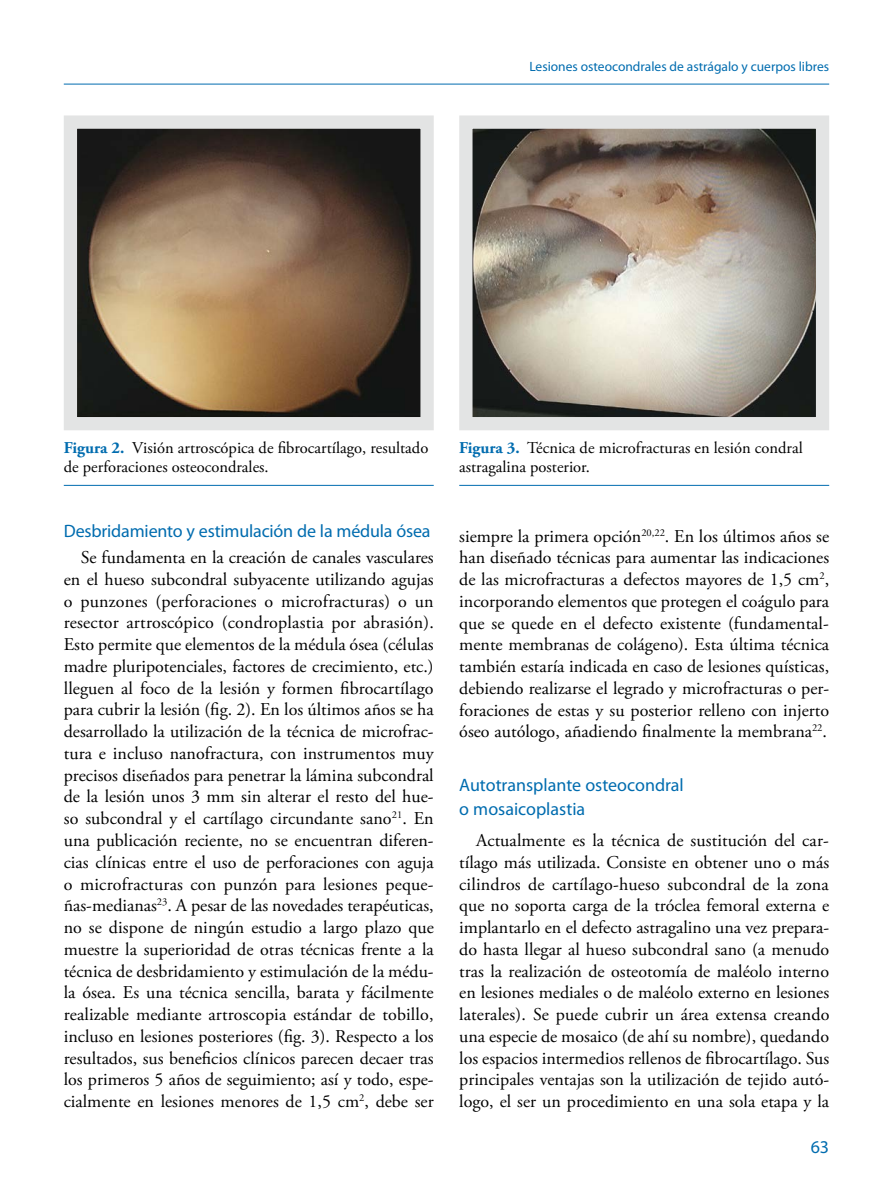
<style>
.page{position:relative;width:893px;height:1191px;background:#fff}
.page>*{position:absolute;margin:0;border:0;box-sizing:border-box;transform-origin:0 0}
.t1{font:18px/21.8px "Adobe Garamond Pro";color:#000;text-align:justify}
.t2{font:18px/24px "Myriad Pro";letter-spacing:-.005em;color:#006caf}
.t3{font:16.5px/19.5px "Adobe Garamond Pro";color:#000}
.t4{font:13.5px "Myriad Pro";color:#006caf}
.s1{font-weight:700;color:#006caf}
</style>
<div class="page">
<hr style="left:64px;top:84px;width:765px;height:1px;background:#006caf">
<img style="left:78px;top:129px;width:342px;height:287px">
<div style="left:64px;top:115px;width:370px;height:315px;border:13px solid #e3e4e4"></div>
<hr style="left:64px;top:485px;width:370px;height:1px;background:#006caf">
<img style="left:473px;top:129px;width:342px;height:287px">
<div style="left:459px;top:115px;width:370px;height:315px;border:13px solid #e3e4e4"></div>
<hr style="left:459px;top:485px;width:370px;height:1px;background:#006caf">
<p class="t4" style="left:529px;top:58px;width:301px">Lesiones osteocondrales de astrágalo y cuerpos libres</p>
<p class="t3" style="left:64px;top:438px;width:366px"><span class="s1">Figura 2.</span> Visión artroscópica de fibrocartílago, resultado de perforaciones osteocondrales.</p>
<p class="t3" style="left:459px;top:438px;width:345px"><span class="s1">Figura 3.</span> Técnica de microfracturas en lesión condral astragalina posterior.</p>
<p class="t2" style="left:64px;top:518px;width:368px">Desbridamiento y estimulación de la médula ósea</p>
<p class="t1" style="left:64px;top:547px;width:372px;text-indent:17px">Se fundamenta en la creación de canales vasculares en el hueso subcondral subyacente utilizando agujas o punzones (perforaciones o microfracturas) o un resector artroscópico (condroplastia por abrasión).<br>Esto permite que elementos de la médula ósea (células madre pluripotenciales, factores de crecimiento, etc.) lleguen al foco de la lesión y formen fibrocartílago para cubrir la lesión (fig. 2). En los últimos años se ha desarrollado la utilización de la técnica de microfrac&shy;tura e incluso nanofractura, con instrumentos muy precisos diseñados para penetrar la lámina subcondral de la lesión unos 3 mm sin alterar el resto del hue&shy;so subcondral y el cartílago circundante sano<sup>21</sup>. En una publicación reciente, no se encuentran diferen&shy;cias clínicas entre el uso de perforaciones con aguja o microfracturas con punzón para lesiones peque&shy;ñas-medianas<sup>23</sup>. A pesar de las novedades terapéuticas, no se dispone de ningún estudio a largo plazo que muestre la superioridad de otras técnicas frente a la técnica de desbridamiento y estimulación de la médu&shy;la ósea. Es una técnica sencilla, barata y fácilmente realizable mediante artroscopia estándar de tobillo, incluso en lesiones posteriores (fig. 3). Respecto a los resultados, sus beneficios clínicos parecen decaer tras los primeros 5 años de seguimiento; así y todo, espe&shy;cialmente en lesiones menores de 1,5 cm<sup>2</sup>, debe ser</p>
<p class="t1" style="left:459px;top:525px;width:371px">siempre la primera opción<sup>20,22</sup>. En los últimos años se han diseñado técnicas para aumentar las indicaciones de las microfracturas a defectos mayores de 1,5 cm<sup>2</sup>, incorporando elementos que protegen el coágulo para que se quede en el defecto existente (fundamental&shy;mente membranas de colágeno). Esta última técnica también estaría indicada en caso de lesiones quísticas, debiendo realizarse el legrado y microfracturas o per&shy;foraciones de estas y su posterior relleno con injerto óseo autólogo, añadiendo finalmente la membrana<sup>22</sup>.</p>
<p class="t2" style="left:459px;top:772px;width:226px">Autotransplante osteocondral o mosaicoplastia</p>
<p class="t1" style="left:459px;top:830px;width:372px;text-indent:17px">Actualmente es la técnica de sustitución del car&shy;tílago más utilizada. Consiste en obtener uno o más cilindros de cartílago-hueso subcondral de la zona que no soporta carga de la tróclea femoral externa e implantarlo en el defecto astragalino una vez prepara&shy;do hasta llegar al hueso subcondral sano (a menudo tras la realización de osteotomía de maléolo interno en lesiones mediales o de maléolo externo en lesiones laterales). Se puede cubrir un área extensa creando una especie de mosaico (de ahí su nombre), quedando los espacios intermedios rellenos de fibrocartílago. Sus principales ventajas son la utilización de tejido autó&shy;logo, el ser un procedimiento en una sola etapa y la</p>
<p class="t2" style="left:811px;top:1135px;width:20px">63</p>
</div>
